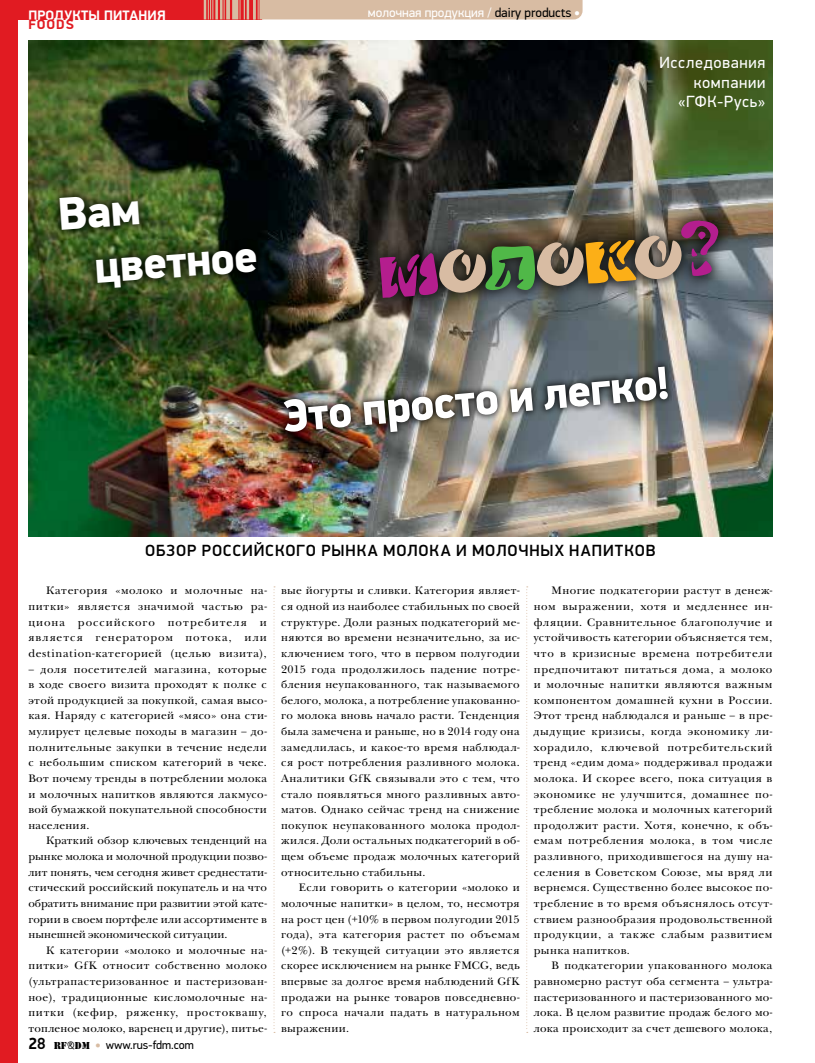
<style>
.page{position:relative;width:815px;height:1063px;background:#fff}
.page>*{position:absolute;margin:0;border:0;box-sizing:border-box;transform-origin:0 0}
.t1{font:83.75px "Duetto";color:#d8bca3;scale:.95 1}
.t2{font:900 46.25px/55.5px "PF Din Display Pro";color:#fff}
.t3{font:500 16.25px "PF Din Display Pro";letter-spacing:.055em;color:#000}
.t4{font:16.25px/19.5px "PF Din Display Pro";letter-spacing:.04em;color:#fff;text-align:right}
.t5{font:700 13.75px "PF Din Display Pro";letter-spacing:.015em;color:#fff}
.t6{font:700 13.75px "PF Din Display Pro";letter-spacing:.07em;color:#e11b22}
.t7{font:13.12px "PF Din Display Pro";color:#fff}
.t8{font:11.88px "PF Din Display Pro";color:#000}
.t9{font:11.25px/15.6px "New Baskerville ITC";letter-spacing:.035em;color:#000;text-align:justify}
.s1{color:#000}
.s2{font-family:"Helios"}
.s3{color:#b41e8e}
.s4{color:#50b848}
.s5{color:#fcaf17}
.s6{font-weight:700;font-size:16.25px}
.s7{font-family:"Stencil Std";font-size:9.38px}
.s8{font-size:9.38px}
.s9{font-family:"Helios";font-size:12.5px;color:#d8bca3}
</style>
<div class="page">
<div style="left:0;top:0;width:262px;height:19px;background:#e11b22"></div>
<div style="left:0;top:0;width:18px;height:1063px;background:#e11b22"></div>
<svg style="left:204px;top:0;width:10px;height:19px"></svg>
<hr style="left:215px;top:0;width:3px;height:19px;background:#d8bca3">
<hr style="left:220px;top:0;width:3px;height:19px;background:#d8bca3">
<svg style="left:224px;top:0;width:1px;height:19px"></svg>
<svg style="left:226px;top:0;width:4px;height:19px"></svg>
<div style="left:232px;top:0;width:6px;height:19px;background:#d8bca3"></div>
<div style="left:240px;top:0;width:343px;height:19px;background:#d8bca3"></div>
<svg style="left:259px;top:0;width:4px;height:19px"></svg>
<img style="left:28px;top:41px;width:744px;height:496px">
<div style="left:48px;top:185px;width:220px;height:113px;background:#000;opacity:.75"></div>
<div style="left:365px;top:206px;width:368px;height:107px;background:#000;opacity:.75"></div>
<div style="left:277px;top:359px;width:398px;height:80px;background:#000;opacity:.75"></div>
<svg style="left:526px;top:586px;width:2px;height:447px"></svg>
<svg style="left:274px;top:586px;width:1px;height:447px"></svg>
<p class="t5" style="left:28px;top:7px;width:139px">ПРОДУКТЫ ПИТАНИЯ</p>
<p class="t6" style="left:28px;top:16px;width:47px">FOODS</p>
<p class="t7" style="left:368px;top:5px;width:213px">молочная продукция / <span class="s1">dairy products</span> <span class="s2">•</span></p>
<h3 class="t4" style="left:659px;top:53px;width:107px">Исследования компании «ГФК-Русь»</h3>
<h2 class="t2" style="left:89px;top:186px;width:165px;text-indent:-33px;rotate:-4deg">Вам цветное</h2>
<h1 class="t1" style="left:375px;top:236px;width:364px;rotate:-4deg"><span class="s3">м</span>о<span class="s4">л</span>о<span class="s5">к</span>о<span class="s3">?</span></h1>
<h2 class="t2" style="left:280px;top:390px;width:389px;rotate:-5deg">Это просто и легко!</h2>
<h3 class="t3" style="left:145px;top:541px;width:512px">Обзор российского рынка молока и молочных напитков</h3>
<p class="t9" style="left:28px;top:583px;width:240px;text-indent:18px">Категория «молоко и молочные на&shy;питки» является значимой частью ра&shy;циона российского потребителя и является генератором потока, или destination-категорией (целью визита),</p>
<p class="t9" style="left:28px;top:661px;width:240px">– доля посетителей магазина, которые в ходе своего визита проходят к полке с этой продукцией за покупкой, самая высо&shy;кая. Наряду с категорией «мясо» она сти&shy;мулирует целевые походы в магазин – до&shy;полнительные закупки в течение недели с небольшим списком категорий в чеке.<br>Вот почему тренды в потреблении молока и молочных напитков являются лакмусо&shy;вой бумажкой покупательной способности населения.</p>
<p class="t9" style="left:28px;top:833px;width:240px;text-indent:18px">Краткий обзор ключевых тенденций на рынке молока и молочной продукции позво&shy;лит понять, чем сегодня живет среднестати&shy;стический российский покупатель и на что обратить внимание при развитии этой кате&shy;гории в своем портфеле или ассортименте в нынешней экономической ситуации.</p>
<p class="t9" style="left:28px;top:943px;width:240px;text-indent:18px">К категории «молоко и молочные на&shy;питки» GfK относит собственно молоко (ультрапастеризованное и пастеризован&shy;ное), традиционные кисломолочные на&shy;питки (кефир, ряженку, простоквашу, топленое молоко, варенец и другие), питье-</p>
<p class="t8" style="left:28px;top:1038px;width:167px"><span class="s6">28</span> <span class="s7">RF</span><span class="s8">&amp;</span><span class="s7">DM</span> <span class="s9">•</span> www.rus-fdm.com</p>
<p class="t9" style="left:281px;top:583px;width:240px">вые йогурты и сливки. Категория являет&shy;ся одной из наиболее стабильных по своей структуре. Доли разных подкатегорий ме&shy;няются во времени незначительно, за ис&shy;ключением того, что в первом полугодии 2015 года продолжилось падение потре&shy;бления неупакованного, так называемого белого, молока, а потребление упакованно&shy;го молока вновь начало расти. Тенденция была замечена и раньше, но в 2014 году она замедлилась, и какое-то время наблюдал&shy;ся рост потребления разливного молока.<br>Аналитики GfK связывали это с тем, что стало появляться много разливных авто&shy;матов. Однако сейчас тренд на снижение покупок неупакованного молока продол&shy;жился. Доли остальных подкатегорий в об&shy;щем объеме продаж молочных категорий относительно стабильны.</p>
<p class="t9" style="left:281px;top:880px;width:240px;text-indent:18px">Если говорить о категории «молоко и молочные напитки» в целом, то, несмотря на рост цен (+10% в первом полугодии 2015 года), эта категория растет по объемам (+2%). В текущей ситуации это является скорее исключением на рынке FMСG, ведь впервые за долгое время наблюдений GfK продажи на рынке товаров повседневно&shy;го спроса начали падать в натуральном выражении.</p>
<p class="t9" style="left:534px;top:583px;width:240px;text-indent:18px">Многие подкатегории растут в денеж&shy;ном выражении, хотя и медленнее ин&shy;фляции. Сравнительное благополучие и устойчивость категории объясняется тем, что в кризисные времена потребители предпочитают питаться дома, а молоко и молочные напитки являются важным компонентом домашней кухни в России.<br>Этот тренд наблюдался и раньше – в пре&shy;дыдущие кризисы, когда экономику ли&shy;хорадило, ключевой потребительский тренд «едим дома» поддерживал продажи молока. И скорее всего, пока ситуация в экономике не улучшится, домашнее по&shy;требление молока и молочных категорий продолжит расти. Хотя, конечно, к объ&shy;емам потребления молока, в том числе разливного, приходившегося на душу на&shy;селения в Советском Союзе, мы вряд ли вернемся. Существенно более высокое по&shy;требление в то время объяснялось отсут&shy;ствием разнообразия продовольственной продукции, а также слабым развитием рынка напитков.</p>
<p class="t9" style="left:534px;top:958px;width:240px;text-indent:18px">В подкатегории упакованного молока равномерно растут оба сегмента – ультра&shy;пастеризованного и пастеризованного мо&shy;лока. В целом развитие продаж белого мо&shy;лока происходит за счет дешевого молока,</p>
</div>
